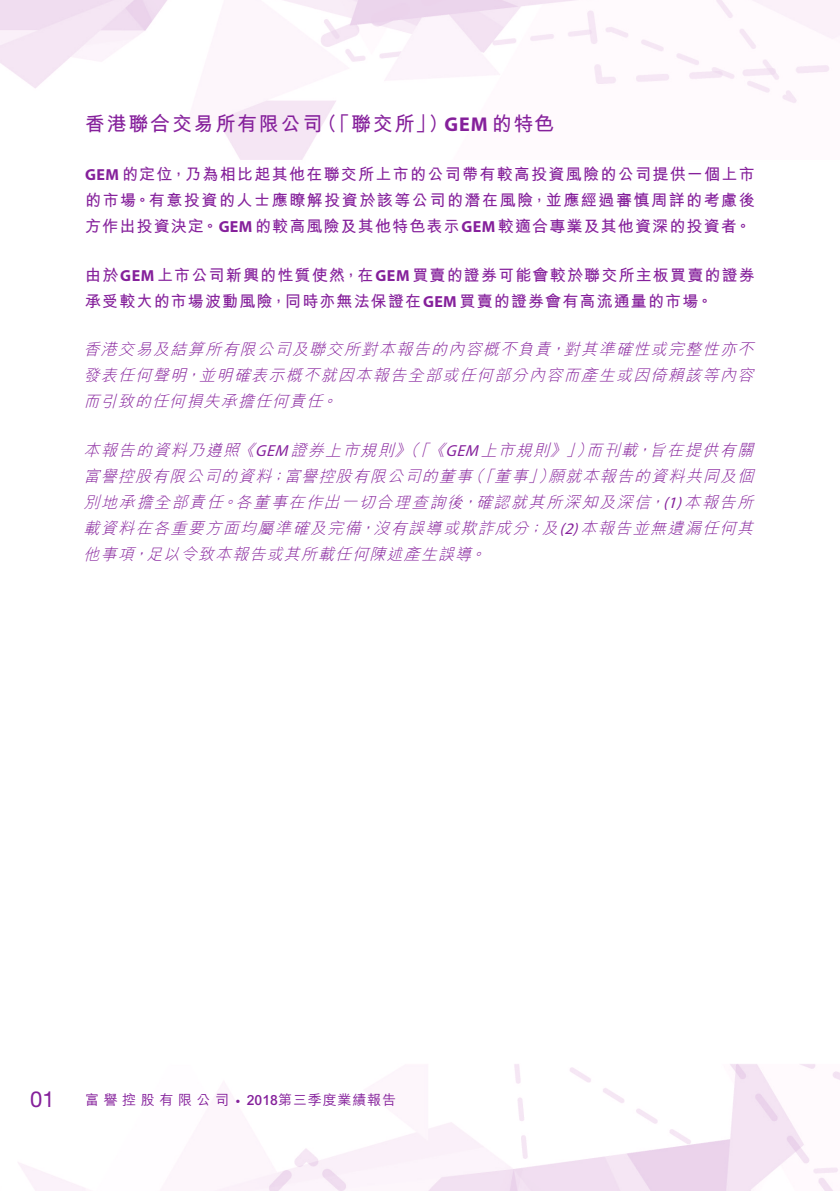
<style>
.page{position:relative;width:840px;height:1191px;background:#fff}
.page>*{position:absolute;margin:0;border:0;box-sizing:border-box;transform-origin:0 0}
.t1{font:22px "Helvetica Neue LT Std";color:#85209b}
.t2{font:700 20px "M Hei HK";letter-spacing:.085em;color:#85209b}
.t3{font:700 20px "Myriad Pro";color:#85209b}
.t4{font:italic 300 16px/26px "M Hei HK";color:#85209b}
.t5{font:700 16px/26px "M Hei HK";letter-spacing:.07em;color:#85209b;text-align:justify}
.t6{font:500 14px "M Hei HK";letter-spacing:.06em;color:#85209b}
.t7{font:500 14px "M Hei HK";letter-spacing:.325em;color:#85209b}
.t8{font:600 14px "Myriad Pro";color:#85209b}
.s1{font-family:"Myriad Pro"}
.s2{font-family:"M Hei HK"}
.s3{font-family:"Myriad Pro";font-weight:400}
.s4{font-family:"Arial MT Std"}
</style>
<div class="page">
<img style="left:0;top:0;width:839px;height:1191px">
<p class="t2" style="left:85px;top:109px;width:238px">香港聯合交易所有限公司</p>
<p class="t5" style="left:85px;top:160px;width:671px"><span class="s1">GEM</span>的定位，乃為相比起其他在聯交所上市的公司帶有較高投資風險的公司提供一個上市的市場。有意投資的人士應瞭解投資於該等公司的潛在風險，並應經過審慎周詳的考慮後方作出投資決定。<span class="s1">GEM</span>的較高風險及其他特色表示<span class="s1">GEM</span>較適合專業及其他資深的投資者。</p>
<p class="t5" style="left:85px;top:260px;width:671px">由於<span class="s1">GEM</span>上市公司新興的性質使然，在<span class="s1">GEM</span>買賣的證券可能會較於聯交所主板買賣的證券承受較大的市場波動風險，同時亦無法保證在<span class="s1">GEM</span>買賣的證券會有高流通量的市場。</p>
<p class="t4" style="left:563px;top:336px;width:195px">對其準確性或完整性亦不</p>
<p class="t2" style="left:317px;top:109px;width:133px">（「聯交所」）</p>
<p class="t3" style="left:444px;top:111px;width:111px">GEM<span class="s2">的特色</span></p>
<p class="t4" style="left:199px;top:336px;width:559px;text-indent:-115px">香港交易及結算所有限公司及聯交所對本報告的內容概不負責<br>並明確表示概不就因本報告全部或任何部分內容而產生或因倚賴該等內容</p>
<p class="t4" style="left:549px;top:336px;width:22px">，</p>
<p class="t4" style="left:83px;top:362px;width:108px">發表任何聲明</p>
<p class="t4" style="left:184px;top:362px;width:22px">，</p>
<p class="t4" style="left:83px;top:388px;width:245px">而引致的任何損失承擔任何責任</p>
<p class="t4" style="left:320px;top:388px;width:22px">。</p>
<p class="t4" style="left:394px;top:437px;width:57px">》（「《</p>
<p class="t4" style="left:549px;top:437px;width:48px">》」）</p>
<p class="t4" style="left:83px;top:437px;width:161px">本報告的資料乃遵照</p>
<p class="t4" style="left:255px;top:437px;width:144px"><span class="s3">GEM</span>證券上市規則</p>
<p class="t4" style="left:445px;top:437px;width:109px"><span class="s3">GEM</span>上市規則</p>
<p class="t4" style="left:649px;top:437px;width:109px">旨在提供有關</p>
<p class="t4" style="left:586px;top:437px;width:57px">而刊載</p>
<p class="t4" style="left:239px;top:437px;width:22px">《</p>
<p class="t4" style="left:635px;top:437px;width:22px">，</p>
<p class="t4" style="left:467px;top:463px;width:32px">（「</p>
<p class="t4" style="left:527px;top:463px;width:32px">」）</p>
<p class="t4" style="left:547px;top:463px;width:211px">願就本報告的資料共同及個</p>
<p class="t4" style="left:83px;top:463px;width:193px">富譽控股有限公司的資料</p>
<p class="t4" style="left:284px;top:463px;width:193px">富譽控股有限公司的董事</p>
<p class="t4" style="left:494px;top:463px;width:39px">董事</p>
<p class="t4" style="left:269px;top:463px;width:22px">；</p>
<p class="t4" style="left:83px;top:489px;width:145px">別地承擔全部責任</p>
<p class="t4" style="left:235px;top:489px;width:233px">各董事在作出一切合理查詢後</p>
<p class="t4" style="left:662px;top:489px;width:96px"><span class="s3">)1(</span> 本報告所</p>
<p class="t4" style="left:475px;top:489px;width:180px">確認就其所深知及深信</p>
<p class="t4" style="left:221px;top:489px;width:22px">。</p>
<p class="t4" style="left:461px;top:489px;width:22px">，</p>
<p class="t4" style="left:648px;top:489px;width:22px">，</p>
<p class="t4" style="left:83px;top:515px;width:283px">載資料在各重要方面均屬準確及完備</p>
<p class="t4" style="left:541px;top:515px;width:217px">及 <span class="s3">)2(</span> 本報告並無遺漏任何其</p>
<p class="t4" style="left:373px;top:515px;width:161px">沒有誤導或欺詐成分</p>
<p class="t4" style="left:526px;top:515px;width:22px">；</p>
<p class="t4" style="left:359px;top:515px;width:22px">，</p>
<p class="t4" style="left:146px;top:541px;width:330px">足以令致本報告或其所載任何陳述產生誤導</p>
<p class="t4" style="left:83px;top:541px;width:56px">他事項</p>
<p class="t4" style="left:469px;top:541px;width:22px">。</p>
<p class="t4" style="left:132px;top:541px;width:22px">，</p>
<h1 class="t1" style="left:30px;top:1086px;width:26px">01</h1>
<p class="t7" style="left:85px;top:1089px;width:145px">富譽控股有限公司</p>
<p class="t6" style="left:246px;top:1089px;width:151px"><span class="s4">2018</span>第三季度業績報告</p>
<p class="t8" style="left:236px;top:1091px;width:6px">•</p>
</div>
